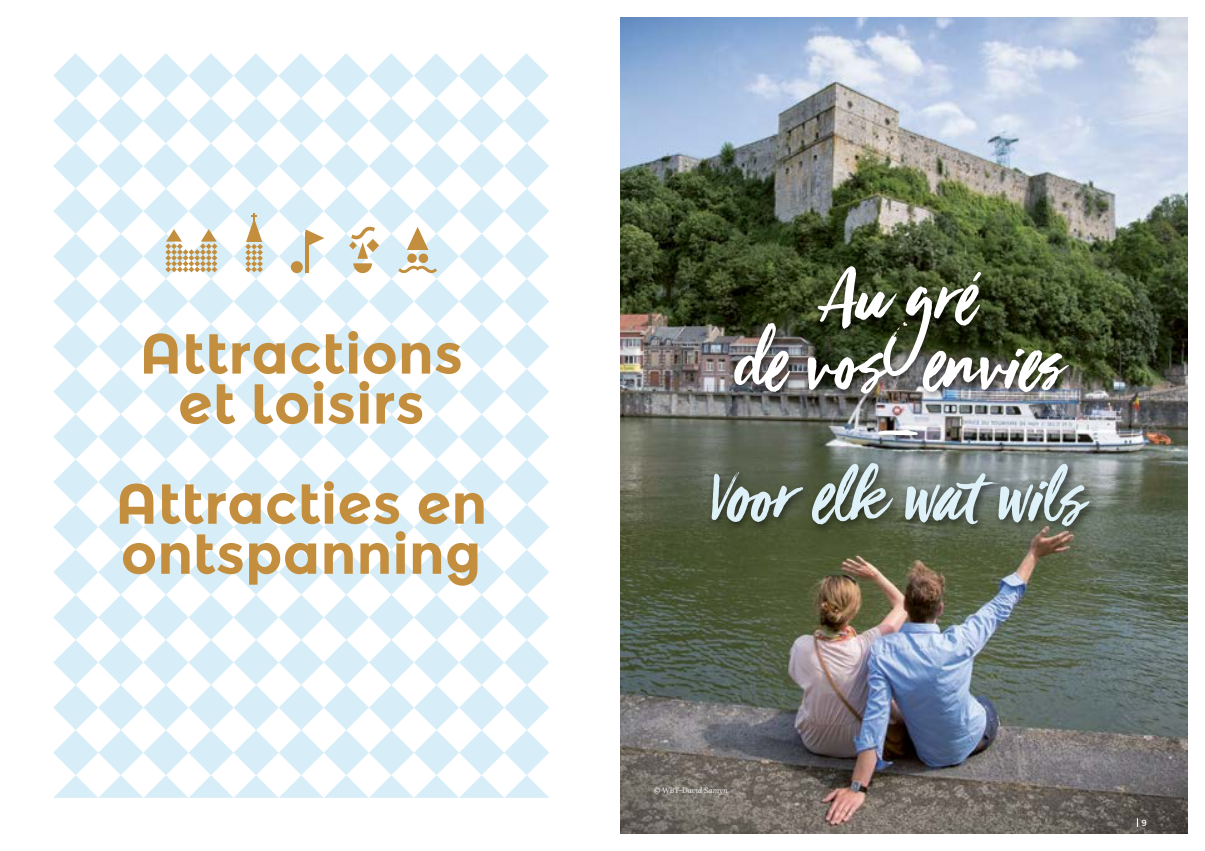
<style>
.page{position:relative;width:1205px;height:851px;background:#fff}
.page>*{position:absolute;margin:0;border:0;box-sizing:border-box;transform-origin:0 0}
.t1{font:81.25px/66.2px "Viva Beautiful";color:#fff;text-align:center}
.t2{font:81.25px "Viva Beautiful";color:#def1f9}
.t3{font:700 56.25px/50px "Montserrat Alternates";color:#c48e3f;text-align:center}
.t4{font:8.75px "Montserrat Alternates";color:#fff}
.t5{font:italic 7.5px "Lora";color:#fff}
</style>
<div class="page">
<img style="left:620px;top:18px;width:567px;height:815px">
<div style="left:707px;top:262px;width:392px;height:274px;background:#000;opacity:.5"></div>
<svg style="left:53px;top:53px;width:496px;height:744px"></svg>
<p class="t3" style="left:139px;top:329px;width:325px">Attractions et loisirs</p>
<p class="t3" style="left:115px;top:479px;width:373px;text-align:left">Attracties en ontspanning</p>
<h1 class="t1" style="left:736px;top:258px;width:337px">Au gré<br>de vos envies —</h1>
<h1 class="t2" style="left:712px;top:442px;width:375px">Voor elk wat wils</h1>
<p class="t5" style="left:654px;top:785px;width:75px">© WBT-David Samyn</p>
<p class="t4" style="left:1141px;top:816px;width:7px">9</p>
</div>
